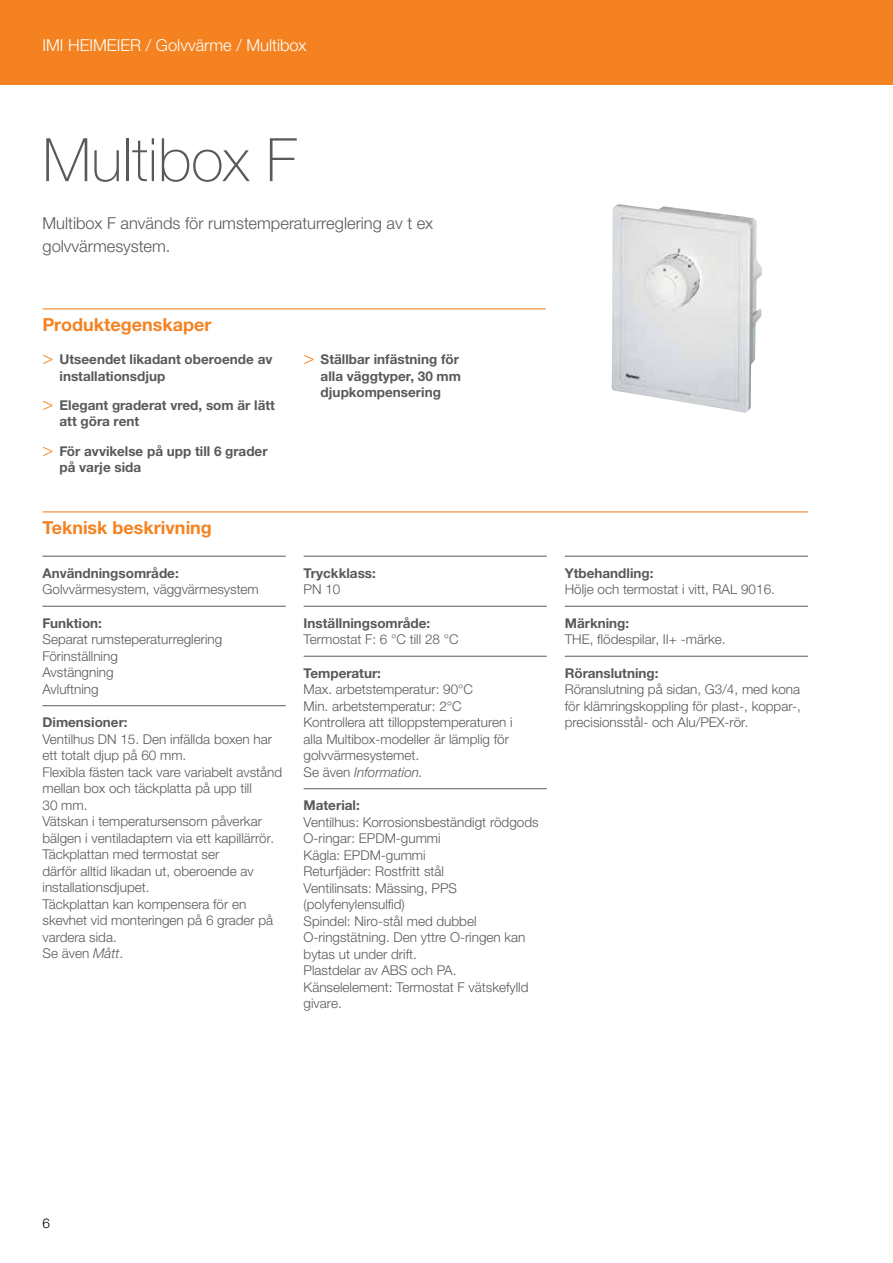
<style>
.page{position:relative;width:893px;height:1263px;background:#fff}
.page>*{position:absolute;margin:0;border:0;box-sizing:border-box;transform-origin:0 0}
.t1{font:100 60px "Helvetica Neue LTW1 G";color:#58595b}
.t2{font:700 18px "Helvetica Neue LTW1 G";color:#f58220}
.t3{font:300 16.5px/22.5px "Helvetica Neue LTW1 G";color:#58595b}
.t4{font:300 16.5px "Helvetica Neue LTW1 G";color:#fff}
.t5{font:300 13.5px/16.5px "Helvetica Neue LTW1 G";color:#58595b}
.t6{font:700 13.5px/16.5px "Helvetica Neue LTW1 G";color:#58595b}
.t7{font:300 13.5px "Helvetica Neue LTW1 G";color:#000}
.s1{font-family:"Helvetica Neue LT Std";font-weight:300;font-size:18px;color:#f58220}
.s2{font-style:italic}
</style>
<div class="page">
<div style="left:0;top:0;width:893px;height:85px;background:#f58220"></div>
<hr style="left:43px;top:308px;width:503px;height:1px;background:#f58220">
<hr style="left:43px;top:511px;width:765px;height:1px;background:#f58220">
<hr style="left:43px;top:556px;width:243px;height:1px;background:#58595b">
<hr style="left:43px;top:606px;width:243px;height:1px;background:#58595b">
<hr style="left:43px;top:705px;width:243px;height:1px;background:#58595b">
<hr style="left:304px;top:556px;width:243px;height:1px;background:#58595b">
<hr style="left:304px;top:606px;width:243px;height:1px;background:#58595b">
<hr style="left:304px;top:656px;width:243px;height:1px;background:#58595b">
<hr style="left:304px;top:788px;width:243px;height:1px;background:#58595b">
<hr style="left:565px;top:556px;width:243px;height:1px;background:#58595b">
<hr style="left:565px;top:606px;width:243px;height:1px;background:#58595b">
<hr style="left:565px;top:656px;width:243px;height:1px;background:#58595b">
<img style="left:612px;top:204px;width:150px;height:209px">
<p class="t4" style="left:43px;top:35px;width:265px">IMI HEIMEIER / Golvvärme / Multibox</p>
<h1 class="t1" style="left:43px;top:124px;width:256px">Multibox F</h1>
<p class="t3" style="left:43px;top:212px;width:392px">Multibox F används för rumstemperaturreglering av t ex golvvärmesystem.</p>
<h2 class="t2" style="left:43px;top:313px;width:170px">Produktegenskaper</h2>
<p class="t6" style="left:60px;top:351px;width:214px;text-indent:-17px"><span class="s1">&gt;</span> Utseendet likadant oberoende av installationsdjup</p>
<p class="t6" style="left:60px;top:397px;width:217px;text-indent:-17px"><span class="s1">&gt;</span> Elegant graderat vred, som är lätt att göra rent</p>
<p class="t6" style="left:60px;top:442px;width:210px;text-indent:-17px"><span class="s1">&gt;</span> För avvikelse på upp till 6 grader på varje sida</p>
<h2 class="t2" style="left:43px;top:516px;width:171px">Teknisk beskrivning</h2>
<p class="t6" style="left:43px;top:565px;width:138px">Användningsområde:</p>
<p class="t5" style="left:43px;top:581px;width:218px">Golvvärmesystem, väggvärmesystem</p>
<p class="t6" style="left:43px;top:615px;width:61px">Funktion:</p>
<p class="t5" style="left:43px;top:631px;width:181px">Separat rumsteperaturreglering<br>Förinställning<br>Avstängning<br>Avluftning</p>
<p class="t6" style="left:43px;top:714px;width:87px">Dimensioner:</p>
<p class="t5" style="left:43px;top:731px;width:241px">Ventilhus DN 15. Den infällda boxen har ett totalt djup på 60 mm.<br>Flexibla fästen tack vare variabelt avstånd mellan box och täckplatta på upp till<br>30 mm.<br>Vätskan i temperatursensorn påverkar bälgen i ventiladaptern via ett kapillärrör.<br>Täckplattan med termostat ser<br>därför alltid likadan ut, oberoende av installationsdjupet.<br>Täckplattan kan kompensera för en skevhet vid monteringen på 6 grader på vardera sida.<br>Se även <span class="s2">Mått</span>.</p>
<p class="t6" style="left:321px;top:351px;width:142px;text-indent:-17px"><span class="s1">&gt;</span> Ställbar infästning för alla väggtyper, 30 mm djupkompensering</p>
<p class="t6" style="left:304px;top:565px;width:74px">Tryckklass:</p>
<p class="t5" style="left:304px;top:581px;width:38px">PN 10</p>
<p class="t6" style="left:304px;top:615px;width:128px">Inställningsområde:</p>
<p class="t5" style="left:304px;top:631px;width:157px">Termostat F: 6 °C till 28 °C</p>
<p class="t6" style="left:304px;top:665px;width:79px">Temperatur:</p>
<p class="t5" style="left:304px;top:681px;width:210px">Max. arbetstemperatur: 90°C<br>Min. arbetstemperatur: 2°C<br>Kontrollera att tilloppstemperaturen i alla Multibox-modeller är lämplig för golvvärmesystemet.<br>Se även <span class="s2">Information.</span></p>
<p class="t6" style="left:304px;top:797px;width:58px">Material:</p>
<p class="t5" style="left:304px;top:814px;width:236px">Ventilhus: Korrosionsbeständigt rödgods<br>O-ringar: EPDM-gummi<br>Kägla: EPDM-gummi<br>Returfjäder: Rostfritt stål<br>Ventilinsats: Mässing, PPS (polyfenylensulfid)<br>Spindel: Niro-stål med dubbel<br>O-ringstätning. Den yttre O-ringen kan bytas ut under drift.<br>Plastdelar av ABS och PA.<br>Känselelement: Termostat F vätskefylld givare.</p>
<p class="t6" style="left:565px;top:565px;width:90px">Ytbehandling:</p>
<p class="t5" style="left:565px;top:581px;width:212px">Hölje och termostat i vitt, RAL 9016.</p>
<p class="t6" style="left:565px;top:615px;width:66px">Märkning:</p>
<p class="t5" style="left:565px;top:631px;width:162px">THE, flödespilar, II+ -märke.</p>
<p class="t6" style="left:565px;top:665px;width:95px">Röranslutning:</p>
<p class="t5" style="left:565px;top:681px;width:238px;text-align:justify">Röranslutning på sidan, G3/4, med kona för klämringskoppling för plast-, koppar-, precisionsstål- och Alu/PEX-rör.</p>
<p class="t7" style="left:43px;top:1215px;width:9px">6</p>
</div>
